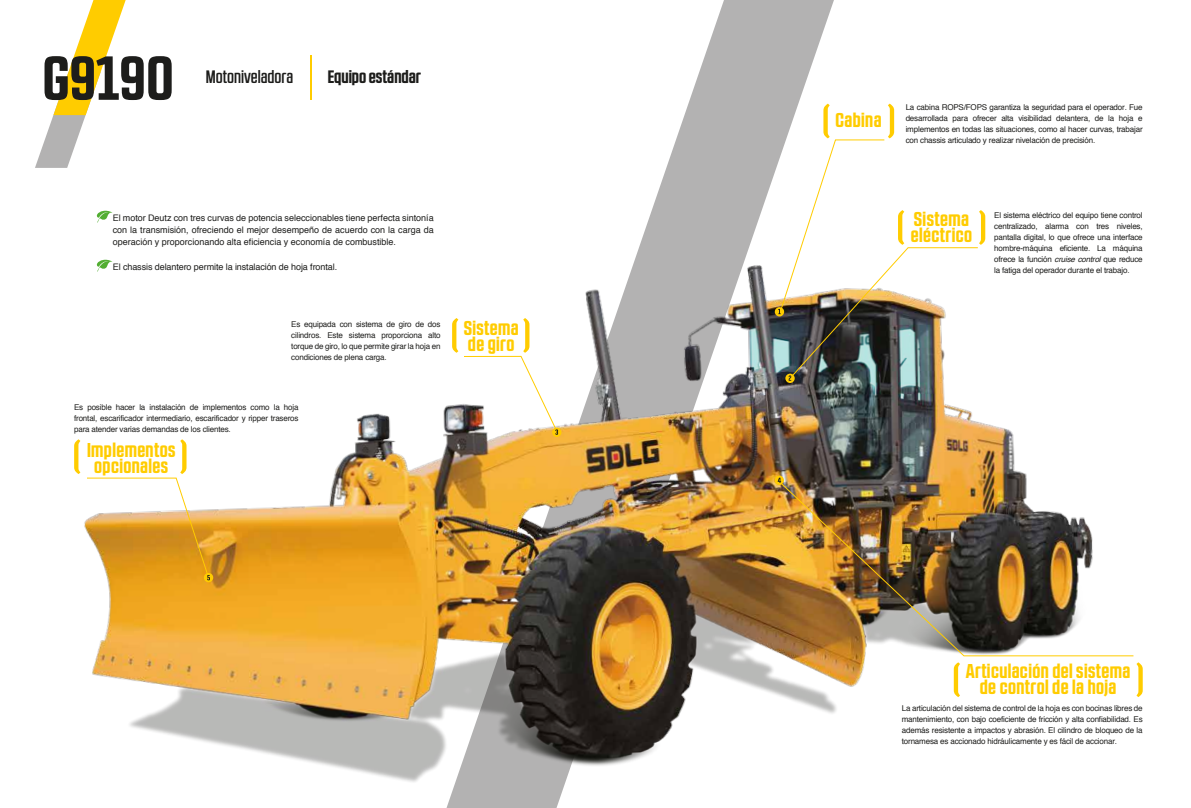
<style>
.page{position:relative;width:1191px;height:808px;background:#fff}
.page>*{position:absolute;margin:0;border:0;box-sizing:border-box;transform-origin:0 0}
.t1{font:700 62px "RB No 2.1 a";letter-spacing:.02em;color:#1d1d1b}
.t2{font:700 20px/16px "RB No 2.1 a";letter-spacing:.02em;color:#fc0}
.t3{font:500 18px "RB No 2.1 a";color:#1d1d1b}
.t4{font:700 18px "RB No 2.1 a";color:#1d1d1b}
.t5{font:9px/12px "Helvetica";letter-spacing:-.01em;color:#1d1d1b;text-align:justify}
.t6{font:8px/11px "Helvetica";letter-spacing:-.02em;color:#1d1d1b;text-align:justify}
.s1{font-style:italic}
</style>
<div class="page">
<svg style="left:656px;top:0;width:178px;height:196px;fill:#b3b2b2"></svg>
<img style="left:80px;top:196px;width:1063px;height:612px">
<img style="left:777px;top:479px;width:357px;height:177px">
<svg style="left:204px;top:573px;width:9px;height:9px"></svg>
<svg style="left:35px;top:0;width:91px;height:168px"></svg>
<hr style="left:310px;top:56px;width:2px;height:44px;background:#fc0">
<svg style="left:774px;top:307px;width:10px;height:9px"></svg>
<div style="left:785px;top:374px;width:9px;height:9px;background:#fc0;border-radius:50%"></div>
<svg style="left:552px;top:428px;width:9px;height:9px"></svg>
<svg style="left:774px;top:476px;width:10px;height:9px"></svg>
<svg style="left:777px;top:478px;width:4px;height:5px"></svg>
<svg style="left:96px;top:209px;width:17px;height:13px"></svg>
<svg style="left:96px;top:258px;width:17px;height:13px"></svg>
<svg style="left:452px;top:318px;width:106px;height:117px"></svg>
<svg style="left:74px;top:439px;width:6px;height:35px"></svg>
<svg style="left:86px;top:439px;width:124px;height:141px"></svg>
<svg style="left:778px;top:104px;width:207px;height:277px"></svg>
<svg style="left:953px;top:662px;width:7px;height:35px"></svg>
<svg style="left:1136px;top:662px;width:6px;height:35px"></svg>
<h1 class="t1" style="left:43px;top:42px;width:132px">G9190</h1>
<h3 class="t3" style="left:206px;top:67px;width:89px">Motoniveladora</h3>
<h3 class="t4" style="left:328px;top:66px;width:95px">Equipo estándar</h3>
<p class="t5" style="left:113px;top:212px;width:322px">El motor Deutz con tres curvas de potencia seleccionables tiene perfecta sintonía con la transmisión, ofreciendo el mejor desempeño de acuerdo con la carga da operación y proporcionando alta eficiencia y economía de combustible.</p>
<p class="t5" style="left:113px;top:261px;width:226px">El chassis delantero permite la instalación de hoja frontal.</p>
<p class="t6" style="left:291px;top:319px;width:151px">Es equipada con sistema de giro de dos cilindros. Este sistema proporciona alto torque de giro, lo que permite girar la hoja en condiciones de plena carga.</p>
<p class="t6" style="left:74px;top:401px;width:226px">Es posible hacer la instalación de implementos como la hoja frontal, escarificador intermediario, escarificador y ripper traseros para atender varias demandas de los clientes.</p>
<h2 class="t2" style="left:87px;top:442px;width:90px;text-align:center">Implementos opcionales</h2>
<h2 class="t2" style="left:464px;top:320px;width:56px">Sistema de giro</h2>
<h2 class="t2" style="left:835px;top:112px;width:47px">Cabina</h2>
<p class="t6" style="left:905px;top:102px;width:238px">La cabina ROPS/FOPS garantiza la seguridad para el operador. Fue desarrollada para ofrecer alta visibilidad delantera, de la hoja e implementos en todas las situaciones, como al hacer curvas, trabajar con chassis articulado y realizar nivelación de precisión.</p>
<h2 class="t2" style="left:911px;top:211px;width:63px">Sistema eléctrico</h2>
<p class="t6" style="left:994px;top:210px;width:150px">El sistema eléctrico del equipo tiene control centralizado, alarma con tres niveles, pantalla digital, lo que ofrece una interface hombre-máquina eficiente. La máquina ofrece la función <span class="s1">cruise control</span> que reduce la fatiga del operador durante el trabajo.</p>
<h2 class="t2" style="left:965px;top:663px;width:166px;text-align:center">Articulación del sistema de control de la hoja</h2>
<p class="t6" style="left:901px;top:703px;width:242px">La articulación del sistema de control de la hoja es con bocinas libres de mantenimiento, con bajo coeficiente de fricción y alta confiabilidad. Es además resistente a impactos y abrasión. El cilindro de bloqueo de la tornamesa es accionado hidráulicamente y es fácil de accionar.</p>
</div>
